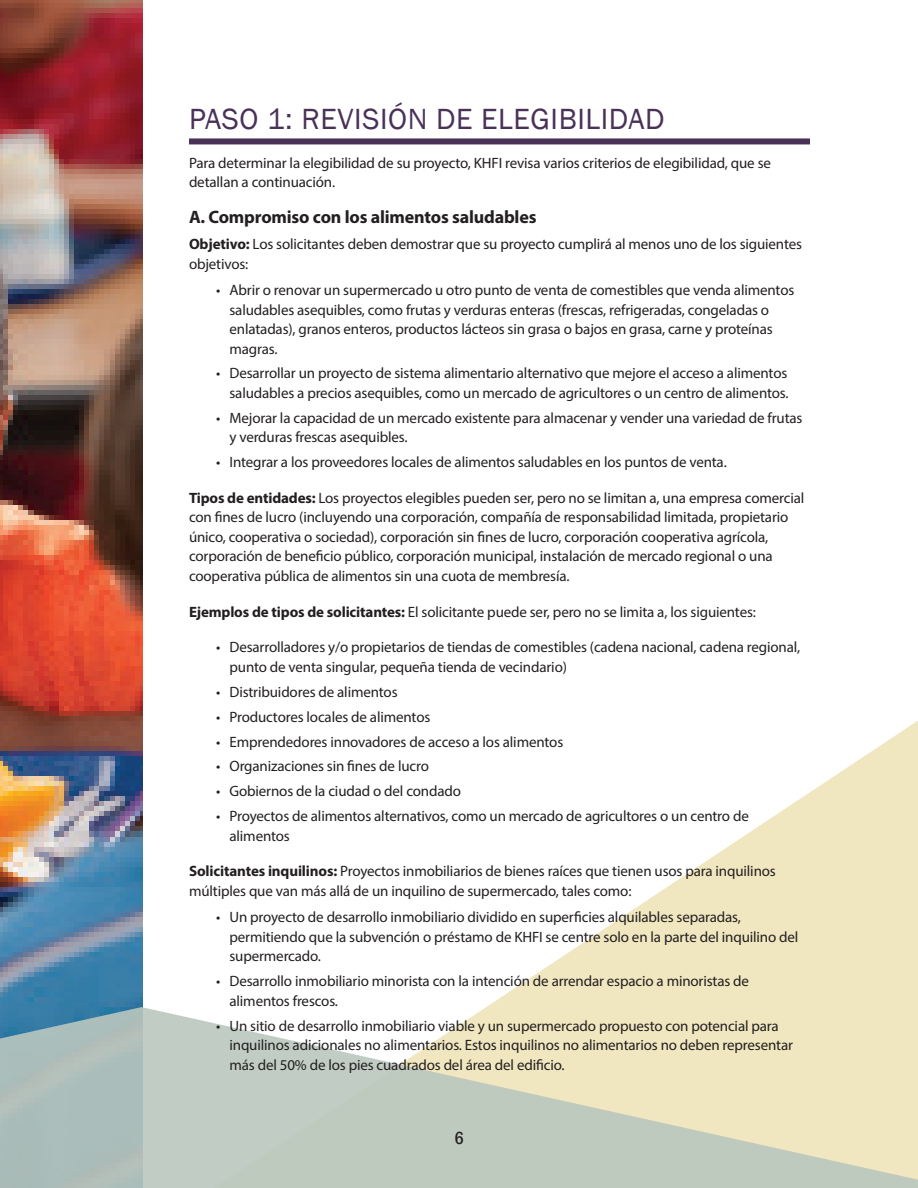
<style>
.page{position:relative;width:918px;height:1188px;background:#fff}
.page>*{position:absolute;margin:0;border:0;box-sizing:border-box;transform-origin:0 0}
.Heading_1{font:30px "Franklin Gothic";letter-spacing:.02em;color:#493158}
.Subheading_Style_1{font:700 18px "Myriad Pro";letter-spacing:-.01em;color:#231f20}
.t1{font:500 condensed 18px "Franklin Gothic";color:#231f20}
.Paragraph_Style{font:15px/19.5px "Myriad Pro";letter-spacing:-.01em;color:#231f20}
.s1{font-weight:700}
</style>
<div class="page">
<svg style="left:487px;top:721px;width:431px;height:286px;fill:#f1e7c3"></svg>
<img style="left:0;top:0;width:142px;height:1007px">
<svg style="left:0;top:1007px;width:918px;height:181px;background:#cfd4c2"></svg>
<div style="left:189px;top:138px;width:621px;height:6px;background:#493158"></div>
<p class="Heading_1" style="left:189px;top:100px;width:477px">PASO 1: REVISIÓN DE ELEGIBILIDAD</p>
<p class="Paragraph_Style" style="left:189px;top:153px;width:584px">Para determinar la elegibilidad de su proyecto, KHFI revisa varios criterios de elegibilidad, que se detallan a continuación.</p>
<p class="Subheading_Style_1" style="left:189px;top:205px;width:349px">A. Compromiso con los alimentos saludables</p>
<p class="Paragraph_Style" style="left:189px;top:234px;width:615px"><span class="s1">Objetivo:</span> Los solicitantes deben demostrar que su proyecto cumplirá al menos uno de los siguientes objetivos:</p>
<p class="Paragraph_Style" style="left:230px;top:280px;width:566px;text-indent:-14px">• Abrir o renovar un supermercado u otro punto de venta de comestibles que venda alimentos saludables asequibles, como frutas y verduras enteras (frescas, refrigeradas, congeladas o enlatadas), granos enteros, productos lácteos sin grasa o bajos en grasa, carne y proteínas magras.</p>
<p class="Paragraph_Style" style="left:216px;top:363px;width:574px;text-align:right">• Desarrollar un proyecto de sistema alimentario alternativo que mejore el acceso a alimentos saludables a precios asequibles, como un mercado de agricultores o un centro de alimentos.</p>
<p class="Paragraph_Style" style="left:230px;top:408px;width:575px;text-indent:-14px">• Mejorar la capacidad de un mercado existente para almacenar y vender una variedad de frutas y verduras frescas asequibles.</p>
<p class="Paragraph_Style" style="left:216px;top:452px;width:512px">• Integrar a los proveedores locales de alimentos saludables en los puntos de venta.</p>
<p class="Paragraph_Style" style="left:189px;top:488px;width:617px"><span class="s1">Tipos de entidades:</span> Los proyectos elegibles pueden ser, pero no se limitan a, una empresa comercial con fines de lucro (incluyendo una corporación, compañía de responsabilidad limitada, propietario único, cooperativa o sociedad), corporación sin fines de lucro, corporación cooperativa agrícola, corporación de beneficio público, corporación municipal, instalación de mercado regional o una cooperativa pública de alimentos sin una cuota de membresía.</p>
<p class="Paragraph_Style" style="left:189px;top:602px;width:568px"><span class="s1">Ejemplos de tipos de solicitantes:</span> El solicitante puede ser, pero no se limita a, los siguientes:</p>
<p class="Paragraph_Style" style="left:230px;top:637px;width:572px;text-indent:-14px">• Desarrolladores y/o propietarios de tiendas de comestibles (cadena nacional, cadena regional, punto de venta singular, pequeña tienda de vecindario)</p>
<p class="Paragraph_Style" style="left:216px;top:682px;width:183px">• Distribuidores de alimentos</p>
<p class="Paragraph_Style" style="left:216px;top:707px;width:216px">• Productores locales de alimentos</p>
<p class="Paragraph_Style" style="left:216px;top:732px;width:349px">• Emprendedores innovadores de acceso a los alimentos</p>
<p class="Paragraph_Style" style="left:216px;top:756px;width:214px">• Organizaciones sin fines de lucro</p>
<p class="Paragraph_Style" style="left:216px;top:781px;width:247px">• Gobiernos de la ciudad o del condado</p>
<p class="Paragraph_Style" style="left:230px;top:806px;width:521px;text-indent:-14px">• Proyectos de alimentos alternativos, como un mercado de agricultores o un centro de alimentos</p>
<p class="Paragraph_Style" style="left:189px;top:861px;width:588px"><span class="s1">Solicitantes inquilinos:</span> Proyectos inmobiliarios de bienes raíces que tienen usos para inquilinos múltiples que van más allá de un inquilino de supermercado, tales como:</p>
<p class="Paragraph_Style" style="left:230px;top:907px;width:570px;text-indent:-14px">• Un proyecto de desarrollo inmobiliario dividido en superficies alquilables separadas, permitiendo que la subvención o préstamo de KHFI se centre solo en la parte del inquilino del supermercado.</p>
<p class="Paragraph_Style" style="left:230px;top:971px;width:521px;text-indent:-14px">• Desarrollo inmobiliario minorista con la intención de arrendar espacio a minoristas de alimentos frescos.</p>
<p class="Paragraph_Style" style="left:230px;top:1015px;width:565px;text-indent:-14px">• Un sitio de desarrollo inmobiliario viable y un supermercado propuesto con potencial para inquilinos adicionales no alimentarios. Estos inquilinos no alimentarios no deben representar más del 50% de los pies cuadrados del área del edificio.</p>
<p class="t1" style="left:454px;top:1126px;width:11px">6</p>
</div>
